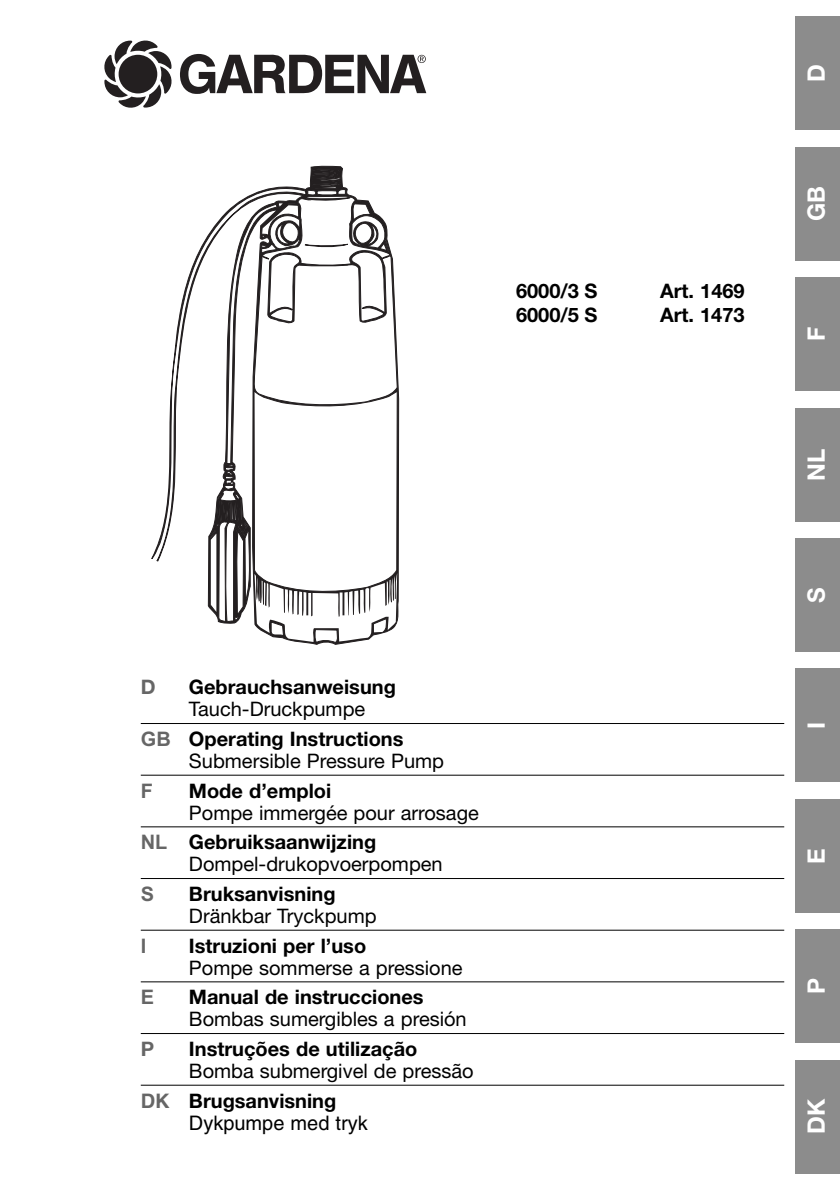
<style>
.page{position:relative;width:840px;height:1190px;background:#fff}
.page>*{position:absolute;margin:0;border:0;box-sizing:border-box;transform-origin:0 0}
.t1{font:700 24px "Helvetica Neue";color:#fff}
.t2{font:20px/29.6px "Helvetica Neue";color:#000}
.t3{font:700 20px/29.6px "Helvetica Neue";color:#000;text-align:center}
.t4{font:20px "Nimbus Sans RO";color:#000}
.t5{font:700 20px "Arial CE";color:#666}
.t6{font:700 20px "Helvetica Neue";color:#666}
.s1{font-weight:400}
.s2{font-family:"Arial CE";color:#666}
.s3{font-family:"Arial CE";font-weight:700;color:#666}
.s4{font-weight:700}
.s5{font-family:"Nimbus Sans RO";font-weight:700;color:#666}
</style>
<div class="page">
<svg style="left:104px;top:40px;width:68px;height:68px"></svg>
<svg style="left:180px;top:54px;width:246px;height:40px"></svg>
<svg style="left:152px;top:166px;width:248px;height:478px"></svg>
<svg style="left:210px;top:168px;width:187px;height:474px"></svg>
<hr style="left:141px;top:723px;width:643px;height:1px;background:#000">
<hr style="left:141px;top:775px;width:643px;height:1px;background:#000">
<hr style="left:141px;top:826px;width:643px;height:1px;background:#000">
<hr style="left:141px;top:878px;width:643px;height:1px;background:#000">
<hr style="left:141px;top:930px;width:643px;height:1px;background:#000">
<hr style="left:141px;top:981px;width:643px;height:1px;background:#000">
<hr style="left:141px;top:1033px;width:643px;height:1px;background:#000">
<hr style="left:141px;top:1085px;width:643px;height:1px;background:#000">
<div style="left:796px;top:17px;width:44px;height:113px;background:#8c8c8c"></div>
<div style="left:796px;top:147px;width:44px;height:114px;background:#8c8c8c"></div>
<div style="left:796px;top:278px;width:44px;height:113px;background:#8c8c8c"></div>
<div style="left:796px;top:408px;width:44px;height:113px;background:#8c8c8c"></div>
<div style="left:796px;top:538px;width:44px;height:114px;background:#8c8c8c"></div>
<div style="left:796px;top:669px;width:44px;height:113px;background:#8c8c8c"></div>
<div style="left:796px;top:799px;width:44px;height:113px;background:#8c8c8c"></div>
<div style="left:796px;top:929px;width:44px;height:114px;background:#8c8c8c"></div>
<div style="left:796px;top:1060px;width:44px;height:113px;background:#8c8c8c"></div>
<p class="t3" style="left:516px;top:278px;width:83px">6000/3 S</p>
<p class="t3" style="left:660px;top:278px;width:86px">Art. 1469</p>
<p class="t3" style="left:516px;top:302px;width:83px">6000/5 S</p>
<p class="t3" style="left:660px;top:302px;width:86px">Art. 1473</p>
<p class="t6" style="left:141px;top:680px;width:16px">D</p>
<p class="t3" style="left:189px;top:674px;width:208px">Gebrauchsanweisung</p>
<p class="t3" style="left:141px;top:696px;width:264px"><span class="s1">Tauch-Druckpumpe<br></span><span class="s2">GB</span> Operating Instructions</p>
<p class="t2" style="left:189px;top:748px;width:257px">Submersible Pressure Pump</p>
<p class="t5" style="left:141px;top:783px;width:14px">F</p>
<p class="t3" style="left:189px;top:778px;width:144px">Mode d’emploi</p>
<p class="t2" style="left:141px;top:800px;width:340px;text-indent:48px">Pompe immergée pour arrosage<br><span class="s3">NL</span> <span class="s4">Gebruiksaanwijzing</span></p>
<p class="t2" style="left:189px;top:851px;width:255px">Dompel-drukopvoerpompen</p>
<p class="t5" style="left:141px;top:886px;width:15px">S</p>
<p class="t3" style="left:189px;top:881px;width:148px">Bruksanvisning</p>
<p class="t2" style="left:189px;top:903px;width:189px">Dränkbar Tryckpump</p>
<p class="t5" style="left:141px;top:938px;width:7px">I</p>
<p class="t3" style="left:189px;top:933px;width:179px">Istruzioni per l’uso</p>
<p class="t2" style="left:189px;top:955px;width:275px">Pompe sommerse a pressione</p>
<p class="t5" style="left:141px;top:990px;width:15px">E</p>
<p class="t3" style="left:189px;top:984px;width:236px">Manual de instrucciones</p>
<p class="t2" style="left:189px;top:1006px;width:279px">Bombas sumergibles a presión</p>
<p class="t6" style="left:141px;top:1042px;width:15px">P</p>
<p class="t3" style="left:189px;top:1036px;width:230px">Instruções de utilização</p>
<p class="t2" style="left:141px;top:1058px;width:334px;text-indent:48px">Bomba submergivel de pressão<br><span class="s5">DK</span> <span class="s4">Brugsanvisning</span></p>
<p class="t4" style="left:189px;top:1113px;width:180px">Dykpumpe med tryk</p>
<p class="t1" style="left:808px;top:82px;width:19px;rotate:-90deg">D</p>
<p class="t1" style="left:808px;top:221px;width:37px;rotate:-90deg">GB</p>
<p class="t1" style="left:808px;top:341px;width:16px;rotate:-90deg">F</p>
<p class="t1" style="left:808px;top:481px;width:34px;rotate:-90deg">NL</p>
<p class="t1" style="left:808px;top:603px;width:17px;rotate:-90deg">S</p>
<p class="t1" style="left:808px;top:729px;width:9px;rotate:-90deg">I</p>
<p class="t1" style="left:808px;top:864px;width:17px;rotate:-90deg">E</p>
<p class="t1" style="left:808px;top:994px;width:18px;rotate:-90deg">P</p>
<p class="t1" style="left:808px;top:1134px;width:37px;rotate:-90deg">DK</p>
</div>
